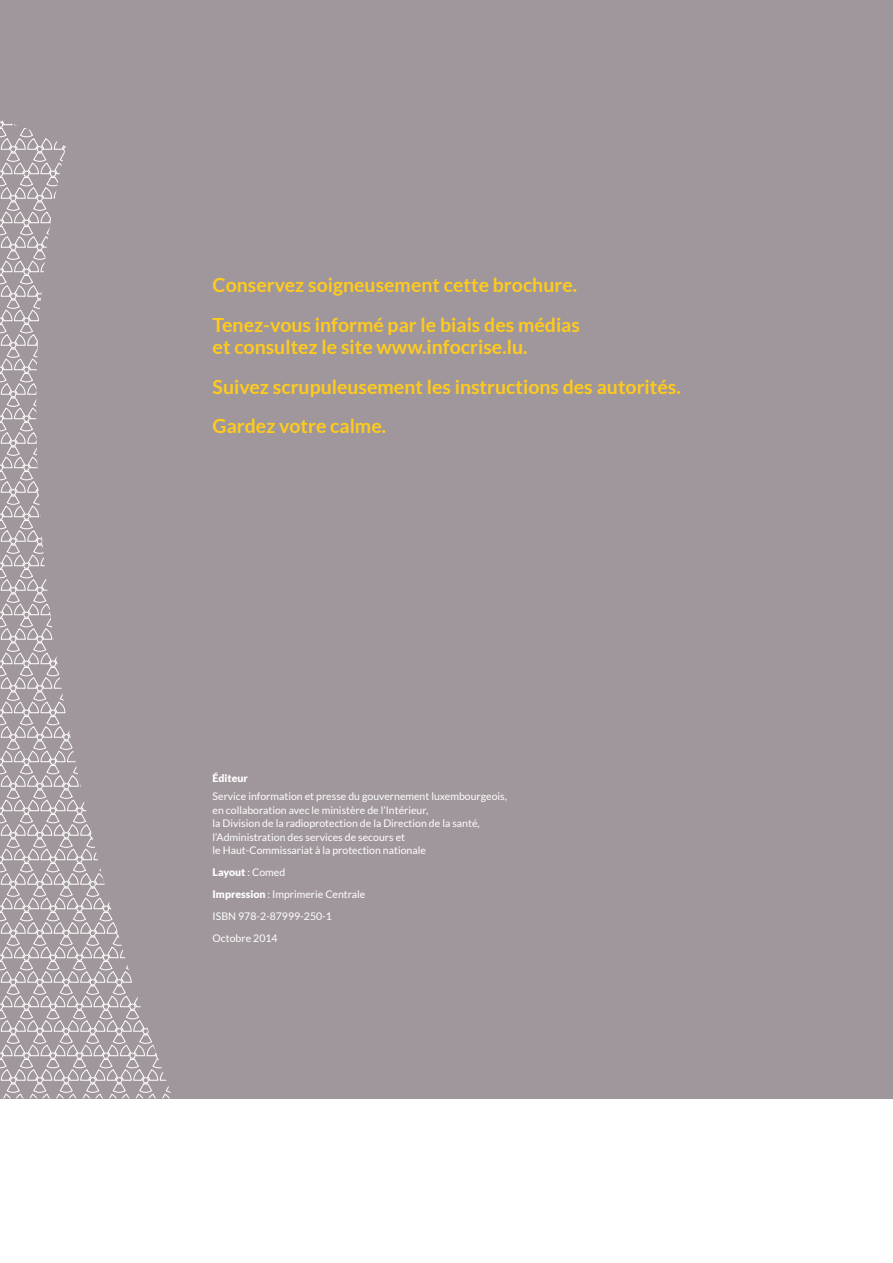
<style>
.page{position:relative;width:893px;height:1263px;background:#fff}
.page>*{position:absolute;margin:0;border:0;box-sizing:border-box;transform-origin:0 0}
.t1{font:700 19.5px/39.5px "Lato";color:#fecb1d}
.t2{font:10.5px/13.5px "Lato";color:#fff}
.t3{font:900 10.5px "Lato";color:#fff}
.s1{font-weight:900}
</style>
<div class="page">
<div style="left:0;top:0;width:893px;height:1098px;background:#a0979c"></div>
<svg style="left:0;top:120px;width:171px;height:978px"></svg>
<h1 class="t1" style="left:213px;top:265px;width:369px">Conservez soigneusement cette brochure.<br>Tenez-vous informé par le biais des médias</h1>
<h1 class="t1" style="left:213px;top:327px;width:470px">et consultez le site www.infocrise.lu.<br>Suivez scrupuleusement les instructions des autorités.<br>Gardez votre calme.</h1>
<p class="t3" style="left:213px;top:772px;width:37px">Éditeur</p>
<p class="t2" style="left:213px;top:789px;width:296px">Service information et presse du gouvernement luxembourgeois, en collaboration avec le ministère de l’Intérieur,<br>la Division de la radioprotection de la Direction de la santé, l’Administration des services de secours et<br>le Haut-Commissariat à la protection nationale</p>
<p class="t2" style="left:213px;top:861px;width:154px;line-height:22px"><span class="s1">Layout</span> : Comed<br><span class="s1">Impression</span> : Imprimerie Centrale<br>ISBN 978-2-87999-250-1<br>Octobre 2014</p>
</div>
